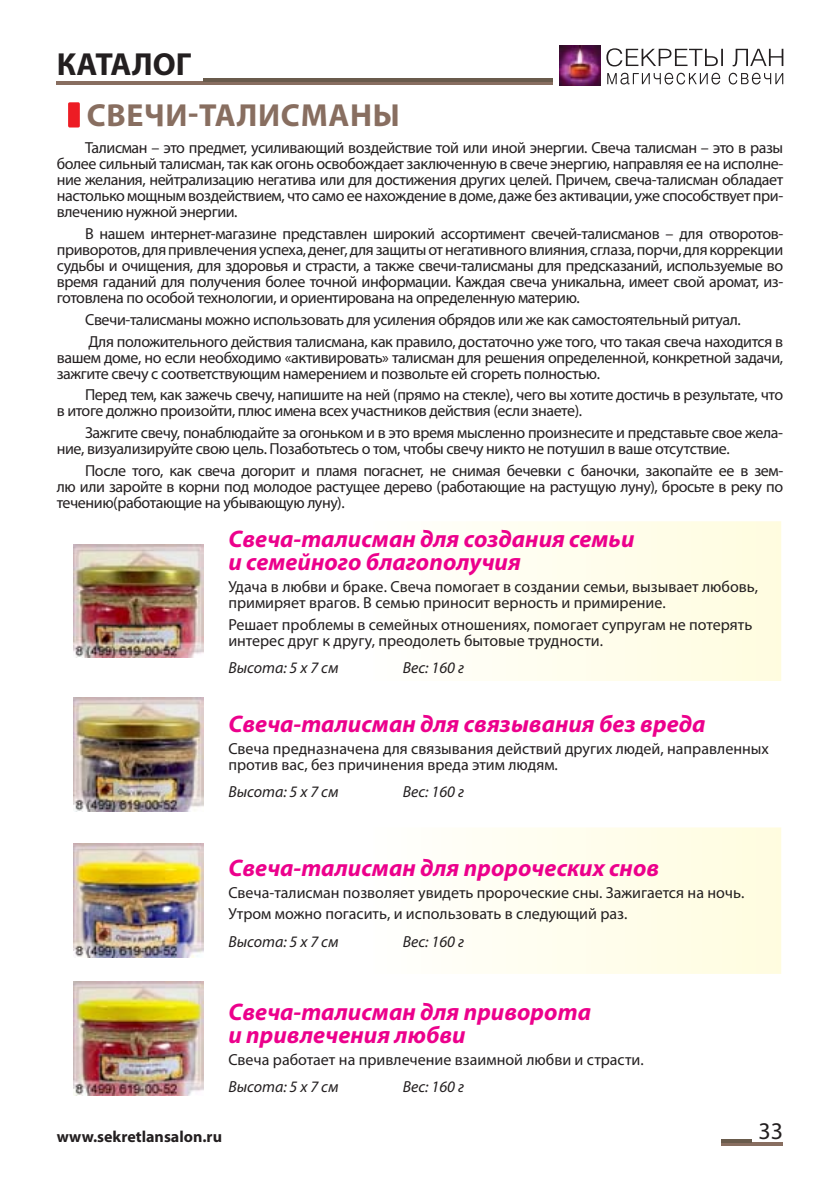
<style>
.page{position:relative;width:840px;height:1191px;background:#fff}
.page>*{position:absolute;margin:0;border:0;box-sizing:border-box;transform-origin:0 0}
.t1{font:700 32px "Myriad Pro";letter-spacing:.02em;color:#886e60}
.t2{font:700 32px "Myriad Pro";color:#231f20}
.t3{font:italic 700 24px/23px "Myriad Pro";color:#ec008c}
.t4{font:24px "Myriad Pro";color:#231f20}
.t5{font:16px/16px "Myriad Pro";letter-spacing:-.025em;color:#231f20}
.t6{font:16px/16px "Myriad Pro";color:#231f20}
.t7{font:italic 16px "Myriad Pro";color:#231f20}
.t8{font:700 16px "Myriad Pro";color:#231f20}
</style>
<div class="page">
<svg style="left:606px;top:48px;width:116px;height:18px"></svg>
<svg style="left:732px;top:49px;width:50px;height:17px"></svg>
<svg style="left:607px;top:73px;width:175px;height:11px"></svg>
<img style="left:559px;top:46px;width:41px;height:39px">
<svg style="left:57px;top:81px;width:495px;height:4px;fill:#886e60"></svg>
<hr style="left:721px;top:1142px;width:61px;height:3px;background:#886e60">
<hr style="left:203px;top:78px;width:349px;height:3px;background:#695b4c">
<svg style="left:721px;top:1139px;width:30px;height:3px"></svg>
<div style="left:68px;top:102px;width:12px;height:25px;background:#ed1c24;border-radius:2px"></div>
<svg style="left:472px;top:521px;width:308px;height:453px"></svg>
<img style="left:73px;top:544px;width:131px;height:113px">
<img style="left:73px;top:697px;width:131px;height:114px">
<img style="left:73px;top:843px;width:131px;height:114px">
<img style="left:73px;top:982px;width:131px;height:113px">
<h1 class="t2" style="left:57px;top:43px;width:136px">КАТАЛОГ</h1>
<h1 class="t1" style="left:87px;top:94px;width:310px">СВЕЧИ-ТАЛИСМАНЫ</h1>
<p class="t5" style="left:57px;top:140px;width:727px;text-align:justify;text-indent:28px">Талисман – это предмет, усиливающий воздействие той или иной энергии. Свеча талисман – это в разы более сильный талисман, так как огонь освобождает заключенную в свече энергию, направляя ее на исполне&shy;ние желания, нейтрализацию негатива или для достижения других целей. Причем, свеча-талисман обладает настолько мощным воздействием, что само ее нахождение в доме, даже без активации, уже способствует при&shy;влечению нужной энергии.</p>
<p class="t5" style="left:57px;top:225px;width:727px;text-align:justify;text-indent:28px">В нашем интернет-магазине представлен широкий ассортимент свечей-талисманов – для отворотов&shy;приворотов, для привлечения успеха, денег, для защиты от негативного влияния, сглаза, порчи, для коррекции судьбы и очищения, для здоровья и страсти, а также свечи-талисманы для предсказаний, используемые во время гаданий для получения более точной информации. Каждая свеча уникальна, имеет свой аромат, из&shy;готовлена по особой технологии, и ориентирована на определенную материю.</p>
<p class="t5" style="left:85px;top:308px;width:699px;line-height:21.6px">Свечи-талисманы можно использовать для усиления обрядов или же как самостоятельный ритуал.<br>Для положительного действия талисмана, как правило, достаточно уже того, что такая свеча находится в</p>
<p class="t5" style="left:57px;top:349px;width:727px">вашем доме, но если необходимо «активировать» талисман для решения определенной, конкретной задачи, зажгите свечу с соответствующим намерением и позвольте ей сгореть полностью.</p>
<p class="t5" style="left:57px;top:386px;width:727px;text-indent:28px">Перед тем, как зажечь свечу, напишите на ней (прямо на стекле), чего вы хотите достичь в результате, что в итоге должно произойти, плюс имена всех участников действия (если знаете).</p>
<p class="t5" style="left:57px;top:424px;width:727px;text-indent:28px">Зажгите свечу, понаблюдайте за огоньком и в это время мысленно произнесите и представьте свое жела&shy;ние, визуализируйте свою цель. Позаботьтесь о том, чтобы свечу никто не потушил в ваше отсутствие.</p>
<p class="t5" style="left:57px;top:462px;width:727px;text-align:justify;text-indent:28px">После того, как свеча догорит и пламя погаснет, не снимая бечевки с баночки, закопайте ее в зем&shy;лю или заройте в корни под молодое растущее дерево (работающие на растущую луну), бросьте в реку по течению(работающие на убывающую луну).</p>
<h2 class="t3" style="left:228px;top:527px;width:407px">Свеча-талисман для создания семьи и семейного благополучия</h2>
<p class="t6" style="left:228px;top:578px;width:531px">Удача в любви и браке. Свеча помогает в создании семьи, вызывает любовь, примиряет врагов. В семью приносит верность и примирение.</p>
<p class="t6" style="left:228px;top:616px;width:525px">Решает проблемы в семейных отношениях, помогает супругам не потерять интерес друг к другу, преодолеть бытовые трудности.</p>
<p class="t7" style="left:228px;top:658px;width:112px">Высота: 5 х 7 см</p>
<p class="t7" style="left:402px;top:658px;width:63px">Вес: 160 г</p>
<h2 class="t3" style="left:228px;top:712px;width:478px">Свеча-талисман для связывания без вреда</h2>
<p class="t6" style="left:228px;top:740px;width:542px">Свеча предназначена для связывания действий других людей, направленных против вас, без причинения вреда этим людям.</p>
<p class="t7" style="left:228px;top:782px;width:112px">Высота: 5 х 7 см</p>
<p class="t7" style="left:402px;top:782px;width:63px">Вес: 160 г</p>
<h2 class="t3" style="left:228px;top:855px;width:432px">Свеча-талисман для пророческих снов</h2>
<p class="t6" style="left:228px;top:881px;width:517px;line-height:21.6px">Свеча-талисман позволяет увидеть пророческие сны. Зажигается на ночь.<br>Утром можно погасить, и использовать в следующий раз.</p>
<p class="t7" style="left:228px;top:931px;width:112px">Высота: 5 х 7 см</p>
<p class="t7" style="left:402px;top:931px;width:63px">Вес: 160 г</p>
<h2 class="t3" style="left:228px;top:999px;width:364px">Свеча-талисман для приворота и привлечения любви</h2>
<p class="t6" style="left:228px;top:1051px;width:416px">Свеча работает на привлечение взаимной любви и страсти.</p>
<p class="t7" style="left:228px;top:1076px;width:112px">Высота: 5 х 7 см</p>
<p class="t7" style="left:402px;top:1076px;width:63px">Вес: 160 г</p>
<p class="t8" style="left:57px;top:1126px;width:167px">www.sekretlansalon.ru</p>
<h2 class="t4" style="left:758px;top:1115px;width:26px">33</h2>
</div>
